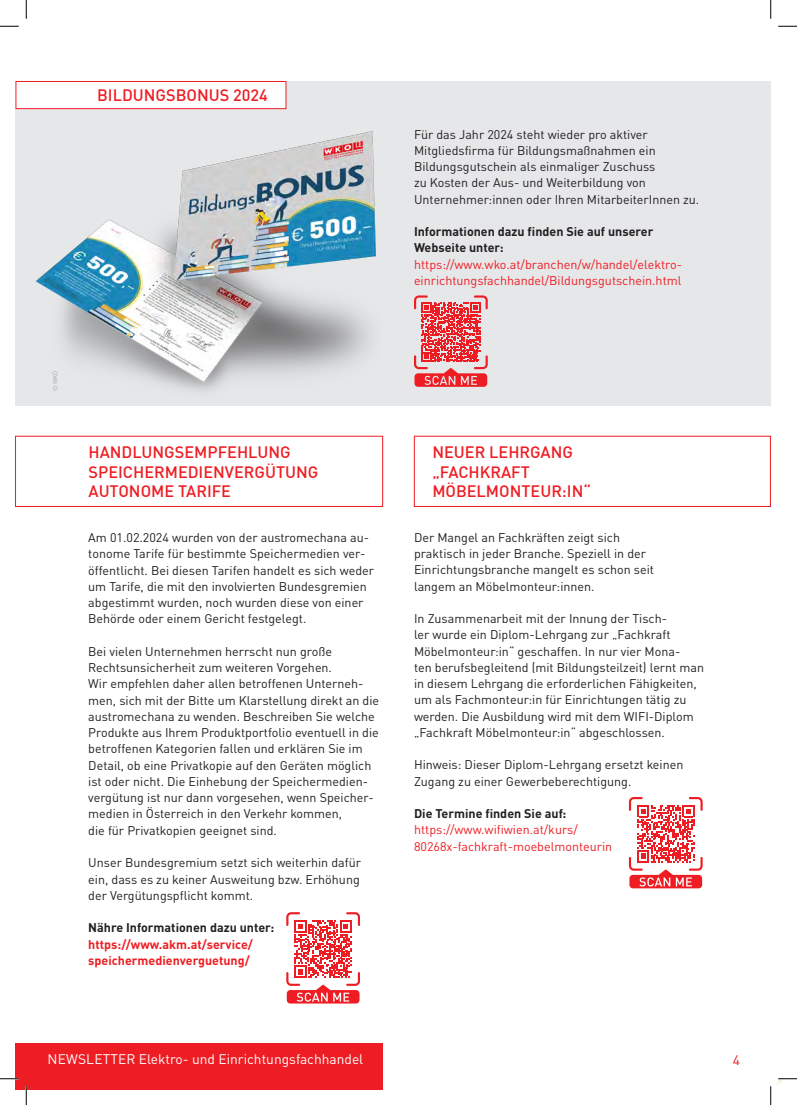
<style>
.page{position:relative;width:797px;height:1105px;background:#fff}
.page>*{position:absolute;margin:0;border:0;box-sizing:border-box;transform-origin:0 0}
.t1{font:500 16.25px/19.5px "DIN";color:#ee1d23}
.t2{font:13.75px "DIN Pro";color:#fff}
.t3{font:13.75px "DIN Pro";color:#ee1d23}
.t4{font:12.5px/16.2px "DINOT";color:#231f20}
.t5{font:12.5px/16.2px "DINOT";color:#ee1d23}
.t6{font:700 12.5px/16.2px "DINOT";color:#231f20}
.t7{font:700 12.5px/16.2px "DINOT";color:#ee1d23}
.t8{font:6.25px "DINOT";color:#a8a9ad}
</style>
<div class="page">
<div style="left:16px;top:1043px;width:367px;height:46px;background:#ee1d23"></div>
<img style="left:771px;top:1077px;width:10px;height:12px">
<div style="left:16px;top:436px;width:367px;height:71px;border:1px solid #ee1d23"></div>
<div style="left:414px;top:436px;width:356px;height:71px;border:1px solid #ee1d23"></div>
<div style="left:16px;top:81px;width:754px;height:324px;background:#e6e7e9"></div>
<img style="left:16px;top:109px;width:360px;height:282px">
<div style="left:16px;top:81px;width:270px;height:28px;background:#fff"></div>
<div style="left:16px;top:81px;width:270px;height:28px;border:1px solid #ee1d23"></div>
<svg style="left:628px;top:797px;width:75px;height:91px"></svg>
<svg style="left:286px;top:912px;width:74px;height:91px"></svg>
<svg style="left:414px;top:295px;width:74px;height:92px"></svg>
<svg style="left:0;top:25px;width:19px;height:2px"></svg>
<svg style="left:778px;top:25px;width:19px;height:2px"></svg>
<svg style="left:0;top:1078px;width:19px;height:1px"></svg>
<svg style="left:778px;top:1078px;width:19px;height:1px"></svg>
<svg style="left:25px;top:0;width:2px;height:19px"></svg>
<svg style="left:25px;top:1086px;width:2px;height:19px"></svg>
<svg style="left:770px;top:0;width:1px;height:19px"></svg>
<svg style="left:770px;top:1086px;width:1px;height:19px"></svg>
<h1 class="t1" style="left:97px;top:85px;width:172px">BILDUNGSBONUS 2024</h1>
<p class="t8" style="left:51px;top:391px;width:22px;rotate:-90deg">© WKÖ</p>
<h1 class="t1" style="left:88px;top:442px;width:231px">HANDLUNGSEMPFEHLUNG<br>SPEICHERMEDIENVERGÜTUNG<br>AUTONOME TARIFE</h1>
<p class="t4" style="left:88px;top:529px;width:287px">Am 01.02.2024 wurden von der austromechana au&shy;tonome Tarife für bestimmte Speichermedien ver&shy;öffentlicht. Bei diesen Tarifen handelt es sich weder um Tarife, die mit den involvierten Bundesgremien abgestimmt wurden, noch wurden diese von einer Behörde oder einem Gericht festgelegt.</p>
<p class="t4" style="left:88px;top:643px;width:292px">Bei vielen Unternehmen herrscht nun große Rechtsunsicherheit zum weiteren Vorgehen.<br>Wir empfehlen daher allen betroffenen Unterneh&shy;men, sich mit der Bitte um Klarstellung direkt an die austromechana zu wenden. Beschreiben Sie welche Produkte aus Ihrem Produktportfolio eventuell in die betroffenen Kategorien fallen und erklären Sie im Detail, ob eine Privatkopie auf den Geräten möglich ist oder nicht. Die Einhebung der Speichermedien&shy;vergütung ist nur dann vorgesehen, wenn Speicher&shy;medien in Österreich in den Verkehr kommen,<br>die für Privatkopien geeignet sind.</p>
<p class="t4" style="left:88px;top:854px;width:274px;text-align:justify">Unser Bundesgremium setzt sich weiterhin dafür ein, dass es zu keiner Ausweitung bzw. Erhöhung der Vergütungspflicht kommt.</p>
<p class="t6" style="left:88px;top:919px;width:187px">Nähre Informationen dazu unter:</p>
<p class="t7" style="left:88px;top:935px;width:166px">https://www.akm.at/service/ speichermedienverguetung/</p>
<p class="t4" style="left:414px;top:126px;width:287px">Für das Jahr 2024 steht wieder pro aktiver Mitgliedsfirma für Bildungsmaßnahmen ein Bildungsgutschein als einmaliger Zuschuss<br>zu Kosten der Aus- und Weiterbildung von Unternehmer:innen oder Ihren MitarbeiterInnen zu.</p>
<p class="t6" style="left:414px;top:223px;width:241px">Informationen dazu finden Sie auf unserer<br>Webseite unter:</p>
<p class="t5" style="left:414px;top:256px;width:269px">https://www.wko.at/branchen/w/handel/elektro&shy;einrichtungsfachhandel/Bildungsgutschein.html</p>
<h1 class="t1" style="left:432px;top:442px;width:160px">NEUER LEHRGANG „FACHKRAFT<br>MÖBELMONTEUR:IN“</h1>
<p class="t4" style="left:414px;top:529px;width:241px">Der Mangel an Fachkräften zeigt sich praktisch in jeder Branche. Speziell in der Einrichtungsbranche mangelt es schon seit langem an Möbelmonteur:innen.</p>
<p class="t4" style="left:414px;top:610px;width:291px">In Zusammenarbeit mit der Innung der Tisch-<br>ler wurde ein Diplom-Lehrgang zur „Fachkraft Möbelmonteur:in“ geschaffen. In nur vier Mona-<br>ten berufsbegleitend (mit Bildungsteilzeit) lernt man in diesem Lehrgang die erforderlichen Fähigkeiten, um als Fachmonteur:in für Einrichtungen tätig zu werden. Die Ausbildung wird mit dem WIFI-Diplom „Fachkraft Möbelmonteur:in“ abgeschlossen.</p>
<p class="t4" style="left:414px;top:756px;width:271px">Hinweis: Dieser Diplom-Lehrgang ersetzt keinen<br>Zugang zu einer Gewerbeberechtigung.</p>
<p class="t6" style="left:414px;top:805px;width:154px">Die Termine finden Sie auf:</p>
<p class="t5" style="left:414px;top:821px;width:200px">https://www.wifiwien.at/kurs/<br>80268x-fachkraft-moebelmonteurin</p>
<p class="t2" style="left:48px;top:1050px;width:317px">NEWSLETTER Elektro- und Einrichtungsfachhandel</p>
<p class="t3" style="left:732px;top:1051px;width:9px">4</p>
</div>
